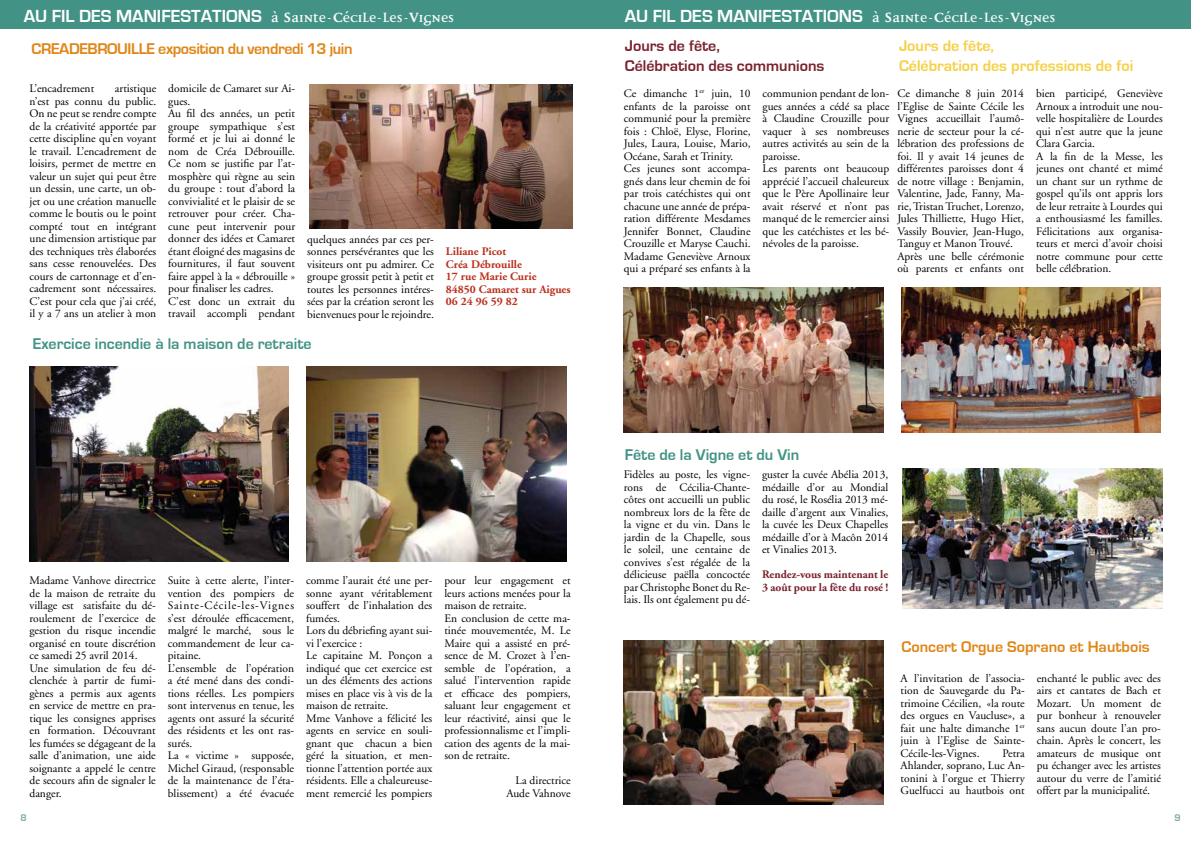
<style>
.page{position:relative;width:1191px;height:842px;background:#fff}
.page>*{position:absolute;margin:0;border:0;box-sizing:border-box;transform-origin:0 0}
.t1{font:700 18px "Disturbance";color:#fff}
.t2{font:700 18px "Eurostile";color:#fff}
.t3{font:700 16px "Eurostile";color:#429385}
.t4{font:700 16px/19.2px "Eurostile";color:#f6d045}
.t5{font:700 16px "Eurostile";letter-spacing:-.025em;color:#e08618}
.t6{font:700 16px/19.2px "Eurostile";color:#7a222f}
.t7{font:700 16px "Eurostile";color:#e08618}
.t8{font:11.5px/12.5px "Adobe Garamond";color:#000}
.t9{font:700 11.5px/12.5px "Adobe Garamond";color:#ba321f}
.t10{font:700 11.5px/12.5px "Adobe Garamond";color:#7a222f}
.t11{font:700 10px "Eurostile";color:#7eaca2}
.s1{font-family:"Eurostile"}
.s2{font-size:24px}
</style>
<div class="page">
<img style="left:624px;top:640px;width:259px;height:165px">
<div style="left:0;top:0;width:595px;height:28px;background:#429385"></div>
<img style="left:306px;top:366px;width:260px;height:195px">
<img style="left:309px;top:84px;width:263px;height:145px">
<div style="left:595px;top:0;width:596px;height:28px;background:#429385"></div>
<img style="left:901px;top:288px;width:259px;height:144px">
<img style="left:624px;top:288px;width:259px;height:144px">
<img style="left:29px;top:366px;width:260px;height:195px">
<img style="left:903px;top:468px;width:259px;height:140px">
<h1 class="t2" style="left:24px;top:6px;width:167px">Au fil des manifestati</h1>
<h1 class="t1" style="left:226px;top:9px;width:230px"><span class="s1">ons</span> à <span class="s2">S</span>ainte-<span class="s2">C</span>écile-les-<span class="s2">V</span>ignes</h1>
<h2 class="t5" style="left:32px;top:40px;width:322px">CREADEBROUILLE exposition du vendredi 13 juin</h2>
<p class="t8" style="left:29px;top:83px;width:66px">L’encadrement</p>
<p class="t8" style="left:29px;top:83px;width:128px;text-align:justify;text-indent:85px">artistique n’est pas connu du public.<br>On ne peut se rendre compte de la créativité apportée par cette discipline qu’en voyant le travail. L’encadrement de loisirs, permet de mettre en valeur un sujet qui peut être un dessin, une carte, un ob&shy;jet ou une création manuelle comme le boutis ou le point compté tout en intégrant une dimension artistique par des techniques très élaborées sans cesse renouvelées. Des cours de cartonnage et d’en&shy;cadrement sont nécessaires.<br>C’est pour cela que j’ai créé, il y a 7 ans un atelier à mon</p>
<p class="t8" style="left:168px;top:83px;width:128px">domicile de Camaret sur Ai&shy;gues.<br>Au fil des années, un petit groupe sympathique s’est formé et je lui ai donné le nom de Créa Débrouille.<br>Ce nom se justifie par l’at&shy;mosphère qui règne au sein du groupe : tout d’abord la convivialité et le plaisir de se retrouver pour créer. Cha&shy;cune peut intervenir pour donner des idées et Camaret étant éloigné des magasins de fournitures, il faut souvent faire appel à la « débrouille » pour finaliser les cadres.<br>C’est donc un extrait du travail accompli pendant</p>
<p class="t8" style="left:307px;top:233px;width:128px;text-align:justify">quelques années par ces per&shy;sonnes persévérantes que les visiteurs ont pu admirer. Ce groupe grossit petit à petit et toutes les personnes intéres&shy;sées par la création seront les bienvenues pour le rejoindre.</p>
<h2 class="t3" style="left:33px;top:335px;width:280px">Exercice incendie à la maison de retraite</h2>
<p class="t9" style="left:446px;top:246px;width:126px">Liliane Picot<br>Créa Débrouille<br>17 rue Marie Curie<br>84850 Camaret sur Aigues<br>06 24 96 59 82</p>
<p class="t8" style="left:29px;top:574px;width:128px">Madame Vanhove directrice de la maison de retraite du village est satisfaite du dé&shy;roulement de l’exercice de gestion du risque incendie organisé en toute discrétion ce samedi 25 avril 2014.<br>Une simulation de feu dé&shy;clenchée à partir de fumi&shy;gènes a permis aux agents en service de mettre en pra&shy;tique les consignes apprises en formation. Découvrant les fumées se dégageant de la salle d’animation, une aide soignante a appelé le centre de secours afin de signaler le danger.</p>
<p class="t8" style="left:168px;top:574px;width:128px">Suite à cette alerte, l’inter&shy;vention des pompiers de<br>Sainte-Cécile-les-Vignes s’est déroulée efficacement, malgré le marché, sous le commandement de leur ca&shy;pitaine.<br>L’ensemble de l’opération a été mené dans des condi&shy;tions réelles. Les pompiers sont intervenus en tenue, les agents ont assuré la sécurité des résidents et les ont ras&shy;surés.<br>La « victime » supposée,<br>Michel Giraud, (responsable de la maintenance de l’éta&shy;blissement) a été évacuée</p>
<p class="t8" style="left:306px;top:574px;width:128px">comme l’aurait été une per&shy;sonne ayant véritablement souffert de l’inhalation des fumées.<br>Lors du débriefing ayant sui&shy;vi l’exercice :<br>Le capitaine M. Ponçon a indiqué que cet exercice est un des éléments des actions mises en place vis à vis de la maison de retraite.<br>Mme Vanhove a félicité les agents en service en souli&shy;gnant que chacun a bien géré la situation, et men&shy;tionne l’attention portée aux résidents. Elle a chaleureuse&shy;ment remercié les pompiers</p>
<p class="t8" style="left:444px;top:574px;width:128px">pour leur engagement et leurs actions menées pour la maison de retraite.<br>En conclusion de cette ma&shy;tinée mouvementée, M. Le<br>Maire qui a assisté en pré&shy;sence de M. Crozet à l’en&shy;semble de l’opération, a salué l’intervention rapide et efficace des pompiers, saluant leur engagement et leur réactivité, ainsi que le professionnalisme et l’impli&shy;cation des agents de la mai&shy;son de retraite.</p>
<p class="t8" style="left:506px;top:774px;width:66px;text-align:right">La directrice<br>Aude Vahnove</p>
<h1 class="t2" style="left:625px;top:6px;width:167px">Au fil des manifestati</h1>
<h1 class="t1" style="left:827px;top:9px;width:230px"><span class="s1">ons</span> à <span class="s2">S</span>ainte-<span class="s2">C</span>écile-les-<span class="s2">V</span>ignes</h1>
<h2 class="t6" style="left:625px;top:37px;width:201px">Jours de fête,<br>Célébration des communions</h2>
<p class="t8" style="left:624px;top:87px;width:128px">Ce dimanche 1<sup>er</sup> juin, 10 enfants de la paroisse ont communié pour la première fois : Chloë, Elyse, Florine,<br>Jules, Laura, Louise, Mario,<br>Océane, Sarah et Trinity.<br>Ces jeunes sont accompa&shy;gnés dans leur chemin de foi par trois catéchistes qui ont chacune une année de prépa&shy;ration différente Mesdames<br>Jennifer Bonnet, Claudine<br>Crouzille et Maryse Cauchi.<br>Madame Geneviève Arnoux qui a préparé ses enfants à la</p>
<p class="t8" style="left:762px;top:87px;width:128px">communion pendant de lon&shy;gues années a cédé sa place à Claudine Crouzille pour vaquer à ses nombreuses autres activités au sein de la paroisse.<br>Les parents ont beaucoup apprécié l’accueil chaleureux que le Père Apollinaire leur avait réservé et n’ont pas manqué de le remercier ainsi que les catéchistes et les bé&shy;névoles de la paroisse.</p>
<p class="t8" style="left:897px;top:87px;width:128px">Ce dimanche 8 juin 2014 l’Eglise de Sainte Cécile les<br>Vignes accueillait l’aumô&shy;nerie de secteur pour la cé&shy;lébration des professions de foi. Il y avait 14 jeunes de différentes paroisses dont 4 de notre village : Benjamin,<br>Valentine, Jade, Fanny, Ma&shy;rie, Tristan Truchet, Lorenzo,<br>Jules Thilliette, Hugo Hiet,<br>Vassily Bouvier, Jean-Hugo,<br>Tanguy et Manon Trouvé.<br>Après une belle cérémonie où parents et enfants ont</p>
<p class="t8" style="left:1036px;top:87px;width:128px">bien participé, Geneviève<br>Arnoux a introduit une nou&shy;velle hospitalière de Lourdes qui n’est autre que la jeune<br>Clara Garcia.<br>A la fin de la Messe, les jeunes ont chanté et mimé un chant sur un rythme de gospel qu’ils ont appris lors de leur retraite à Lourdes qui a enthousiasmé les familles.<br>Félicitations aux organisa&shy;teurs et merci d’avoir choisi notre commune pour cette belle célébration.</p>
<h2 class="t4" style="left:899px;top:37px;width:236px">Jours de fête,<br>Célébration des professions de foi</h2>
<h2 class="t3" style="left:625px;top:446px;width:176px">Fête de la Vigne et du Vin</h2>
<p class="t8" style="left:624px;top:469px;width:128px;text-align:justify">Fidèles au poste, les vigne&shy;rons de Cécilia-Chante&shy;côtes ont accueilli un public nombreux lors de la fête de la vigne et du vin. Dans le jardin de la Chapelle, sous le soleil, une centaine de convives s’est régalée de la délicieuse paëlla concoctée par Christophe Bonet du Re&shy;lais. Ils ont également pu dé-</p>
<p class="t8" style="left:762px;top:469px;width:128px;text-align:justify">guster la cuvée Abélia 2013, médaille d’or au Mondial du rosé, le Rosélia 2013 mé&shy;daille d’argent aux Vinalies, la cuvée les Deux Chapelles médaille d’or à Macôn 2014 et Vinalies 2013.</p>
<p class="t10" style="left:762px;top:568px;width:128px">Rendez-vous maintenant le<br>3 août pour la fête du rosé !</p>
<h2 class="t7" style="left:901px;top:638px;width:250px">Concert Orgue Soprano et Hautbois</h2>
<p class="t8" style="left:900px;top:672px;width:126px;text-align:justify">A l’invitation de l’associa&shy;tion de Sauvegarde du Pa&shy;trimoine Cécilien, «la route des orgues en Vaucluse», a fait une halte dimanche 1<sup>er </sup>juin à l’Eglise de Sainte-Cécile-les-Vignes.</p>
<p class="t8" style="left:1036px;top:672px;width:126px;text-align:justify">enchanté le public avec des airs et cantates de Bach et Mozart. Un moment de pur bonheur à renouveler sans aucun doute l’an pro&shy;chain. Après le concert, les amateurs de musique ont pu échanger avec les artistes autour du verre de l’amitié offert par la municipalité.</p>
<p class="t8" style="left:900px;top:747px;width:126px;text-align:justify;text-indent:102px">Petra Ahlander, soprano, Luc An&shy;tonini à l’orgue et Thierry Guelfucci au hautbois ont</p>
<p class="t11" style="left:20px;top:812px;width:8px">8</p>
<p class="t11" style="left:1174px;top:812px;width:8px">9</p>
</div>
